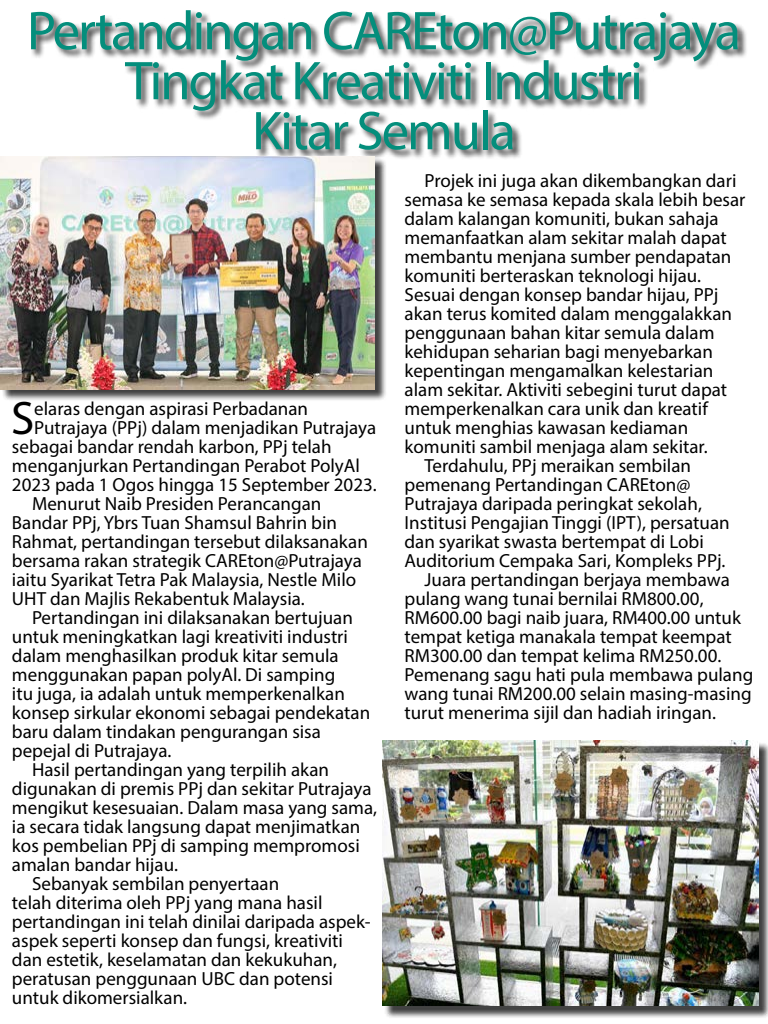
<style>
.page{position:relative;width:768px;height:1024px;background:#fff}
.page>*{position:absolute;margin:0;border:0;box-sizing:border-box;transform-origin:0 0}
.t1{font:55px/50px "Myriad Pro";letter-spacing:-.04em;color:#048e7c;text-align:center}
.t2{font:47.2px "Myriad Pro";color:#000}
.t3{font:19px "Myriad Pro";color:#000}
</style>
<div class="page">
<div style="left:31px;top:10px;width:717px;height:150px;background:#000;opacity:.75"></div>
<div style="left:384px;top:742px;width:384px;height:277px;background:#000;opacity:.75"></div>
<img style="left:382px;top:740px;width:376px;height:266px">
<div style="left:2px;top:158px;width:386px;height:244px;background:#000;opacity:.75"></div>
<img style="left:0;top:156px;width:375px;height:233px">
<h1 class="t1" style="left:27px;top:5px;width:716px">Pertandingan CAREton@Putrajaya<br>Tingkat Kreativiti Industri<br>Kitar Semula</h1>
<h2 class="t2" style="left:11px;top:389px;width:25px">S</h2>
<p class="t3" style="left:34px;top:397px;width:275px">elaras dengan aspirasi Perbadanan</p>
<p class="t3" style="left:34px;top:416px;width:343px">Putrajaya (PPj) dalam menjadikan Putrajaya</p>
<p class="t3" style="left:12px;top:435px;width:321px">sebagai bandar rendah karbon, PPj telah</p>
<p class="t3" style="left:12px;top:454px;width:350px">menganjurkan Pertandingan Perabot PolyAl</p>
<p class="t3" style="left:12px;top:473px;width:366px">2023 pada 1 Ogos hingga 15 September 2023.</p>
<p class="t3" style="left:32px;top:492px;width:291px">Menurut Naib Presiden Perancangan</p>
<p class="t3" style="left:12px;top:511px;width:327px">Bandar PPj, Ybrs Tuan Shamsul Bahrin bin</p>
<p class="t3" style="left:12px;top:530px;width:357px">Rahmat, pertandingan tersebut dilaksanakan</p>
<p class="t3" style="left:12px;top:549px;width:352px">bersama rakan strategik CAREton@Putrajaya</p>
<p class="t3" style="left:12px;top:568px;width:346px">iaitu Syarikat Tetra Pak Malaysia, Nestle Milo</p>
<p class="t3" style="left:12px;top:587px;width:294px">UHT dan Majlis Rekabentuk Malaysia.</p>
<p class="t3" style="left:32px;top:606px;width:322px">Pertandingan ini dilaksanakan bertujuan</p>
<p class="t3" style="left:12px;top:625px;width:338px">untuk meningkatkan lagi kreativiti industri</p>
<p class="t3" style="left:12px;top:644px;width:328px">dalam menghasilkan produk kitar semula</p>
<p class="t3" style="left:12px;top:663px;width:325px">menggunakan papan polyAl. Di samping</p>
<p class="t3" style="left:12px;top:682px;width:334px">itu juga, ia adalah untuk memperkenalkan</p>
<p class="t3" style="left:12px;top:701px;width:360px">konsep sirkular ekonomi sebagai pendekatan</p>
<p class="t3" style="left:12px;top:720px;width:310px">baru dalam tindakan pengurangan sisa</p>
<p class="t3" style="left:12px;top:739px;width:161px">pepejal di Putrajaya.</p>
<p class="t3" style="left:32px;top:758px;width:299px">Hasil pertandingan yang terpilih akan</p>
<p class="t3" style="left:12px;top:777px;width:361px">digunakan di premis PPj dan sekitar Putrajaya</p>
<p class="t3" style="left:12px;top:796px;width:367px">mengikut kesesuaian. Dalam masa yang sama,</p>
<p class="t3" style="left:12px;top:815px;width:350px">ia secara tidak langsung dapat menjimatkan</p>
<p class="t3" style="left:12px;top:834px;width:349px">kos pembelian PPj di samping mempromosi</p>
<p class="t3" style="left:12px;top:853px;width:168px">amalan bandar hijau.</p>
<p class="t3" style="left:32px;top:872px;width:249px">Sebanyak sembilan penyertaan</p>
<p class="t3" style="left:12px;top:891px;width:312px">telah diterima oleh PPj yang mana hasil</p>
<p class="t3" style="left:12px;top:910px;width:360px">pertandingan ini telah dinilai daripada aspek-</p>
<p class="t3" style="left:12px;top:929px;width:332px">aspek seperti konsep dan fungsi, kreativiti</p>
<p class="t3" style="left:12px;top:948px;width:327px">dan estetik, keselamatan dan kekukuhan,</p>
<p class="t3" style="left:12px;top:967px;width:323px">peratusan penggunaan UBC dan potensi</p>
<p class="t3" style="left:12px;top:986px;width:177px">untuk dikomersialkan.</p>
<p class="t3" style="left:425px;top:169px;width:313px">Projek ini juga akan dikembangkan dari</p>
<p class="t3" style="left:405px;top:188px;width:342px">semasa ke semasa kepada skala lebih besar</p>
<p class="t3" style="left:405px;top:207px;width:316px">dalam kalangan komuniti, bukan sahaja</p>
<p class="t3" style="left:405px;top:226px;width:324px">memanfaatkan alam sekitar malah dapat</p>
<p class="t3" style="left:405px;top:245px;width:328px">membantu menjana sumber pendapatan</p>
<p class="t3" style="left:405px;top:264px;width:298px">komuniti berteraskan teknologi hijau.</p>
<p class="t3" style="left:405px;top:283px;width:316px">Sesuai dengan konsep bandar hijau, PPj</p>
<p class="t3" style="left:405px;top:302px;width:329px">akan terus komited dalam menggalakkan</p>
<p class="t3" style="left:405px;top:321px;width:312px">penggunaan bahan kitar semula dalam</p>
<p class="t3" style="left:405px;top:340px;width:310px">kehidupan seharian bagi menyebarkan</p>
<p class="t3" style="left:405px;top:359px;width:310px">kepentingan mengamalkan kelestarian</p>
<p class="t3" style="left:405px;top:378px;width:324px">alam sekitar. Aktiviti sebegini turut dapat</p>
<p class="t3" style="left:405px;top:397px;width:305px">memperkenalkan cara unik dan kreatif</p>
<p class="t3" style="left:405px;top:416px;width:285px">untuk menghias kawasan kediaman</p>
<p class="t3" style="left:405px;top:435px;width:305px">komuniti sambil menjaga alam sekitar.</p>
<p class="t3" style="left:425px;top:454px;width:268px">Terdahulu, PPj meraikan sembilan</p>
<p class="t3" style="left:405px;top:473px;width:287px">pemenang Pertandingan CAREton@</p>
<p class="t3" style="left:405px;top:492px;width:299px">Putrajaya daripada peringkat sekolah,</p>
<p class="t3" style="left:405px;top:511px;width:327px">Institusi Pengajian Tinggi (IPT), persatuan</p>
<p class="t3" style="left:405px;top:530px;width:301px">dan syarikat swasta bertempat di Lobi</p>
<p class="t3" style="left:405px;top:549px;width:322px">Auditorium Cempaka Sari, Kompleks PPj.</p>
<p class="t3" style="left:425px;top:568px;width:307px">Juara pertandingan berjaya membawa</p>
<p class="t3" style="left:405px;top:587px;width:301px">pulang wang tunai bernilai RM800.00,</p>
<p class="t3" style="left:405px;top:606px;width:338px">RM600.00 bagi naib juara, RM400.00 untuk</p>
<p class="t3" style="left:405px;top:625px;width:329px">tempat ketiga manakala tempat keempat</p>
<p class="t3" style="left:405px;top:644px;width:318px">RM300.00 dan tempat kelima RM250.00.</p>
<p class="t3" style="left:405px;top:663px;width:350px">Pemenang sagu hati pula membawa pulang</p>
<p class="t3" style="left:405px;top:682px;width:349px">wang tunai RM200.00 selain masing-masing</p>
<p class="t3" style="left:405px;top:701px;width:313px">turut menerima sijil dan hadiah iringan.</p>
</div>
